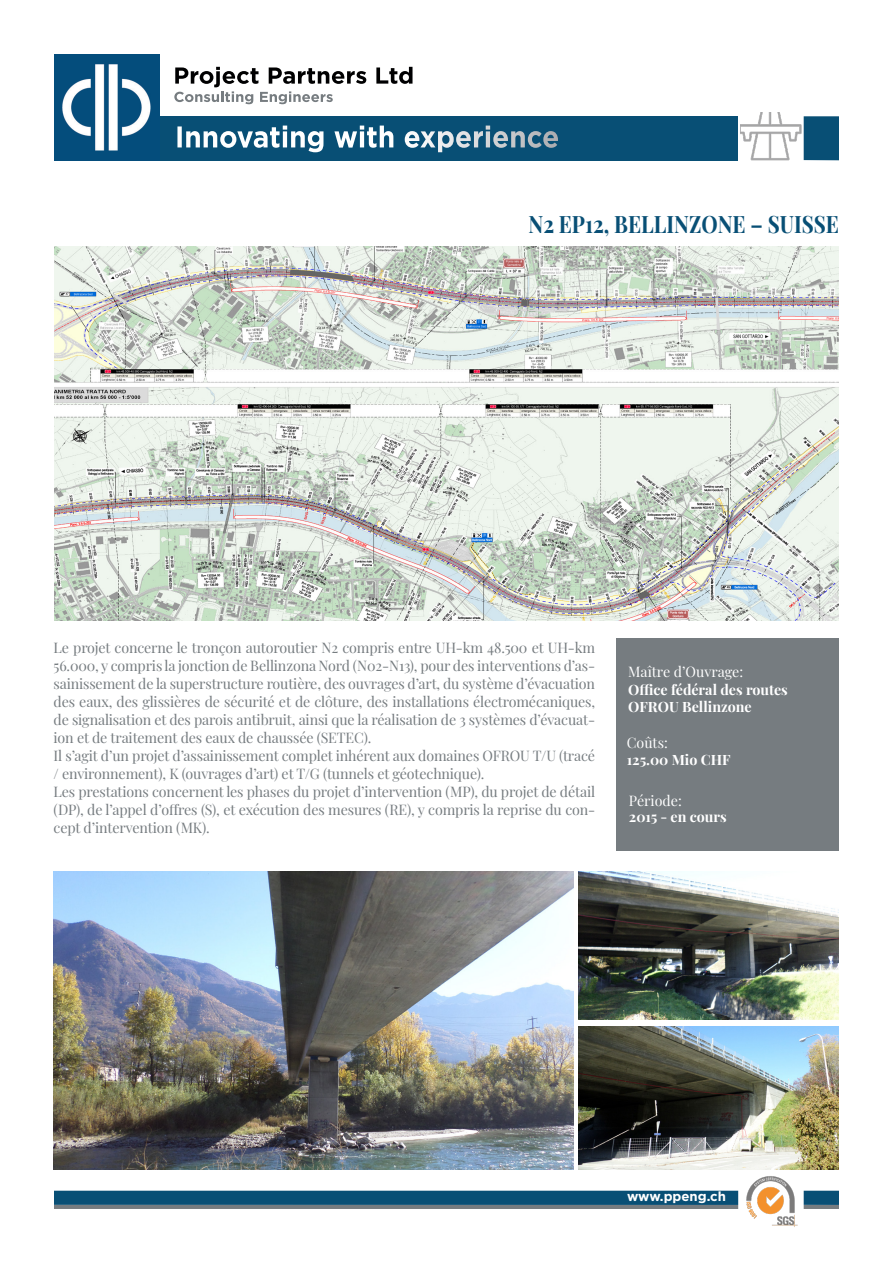
<style>
.page{position:relative;width:893px;height:1263px;background:#fff}
.page>*{position:absolute;margin:0;border:0;box-sizing:border-box;transform-origin:0 0}
.t1{font:700 30px "Gotham";color:#fff;scale:.93 1}
.t2{font:700 24px "Playfair Display";color:#084f75;scale:.86 1}
.t3{font:14.25px/18px "Playfair Display";letter-spacing:-.01em;color:#767c80;text-align:justify}
.t4{font:700 14.25px "Playfair Display";color:#fff}
.t5{font:14.25px "Playfair Display";color:#fff}
.t6{font:700 13.2px "Gotham";color:#fff}
</style>
<div class="page">
<div style="left:158px;top:116px;width:580px;height:44px;background:#084f75"></div>
<svg style="left:376px;top:67px;width:36px;height:17px"></svg>
<svg style="left:174px;top:67px;width:192px;height:37px"></svg>
<div style="left:54px;top:1191px;width:684px;height:14px;background:#084f75"></div>
<hr style="left:54px;top:1205px;width:684px;height:4px;background:#767c80">
<div style="left:617px;top:638px;width:222px;height:212px;background:#767c80"></div>
<img style="left:746px;top:1176px;width:58px;height:51px">
<div style="left:804px;top:1191px;width:35px;height:14px;background:#084f75"></div>
<hr style="left:804px;top:1205px;width:35px;height:4px;background:#767c80">
<img style="left:54px;top:54px;width:106px;height:106px">
<div style="left:804px;top:116px;width:35px;height:44px;background:#084f75"></div>
<img style="left:740px;top:112px;width:61px;height:48px">
<img style="left:578px;top:872px;width:261px;height:147px">
<img style="left:578px;top:1027px;width:261px;height:142px">
<img style="left:54px;top:872px;width:519px;height:297px">
<img style="left:54px;top:247px;width:785px;height:374px">
<p class="t1" style="left:175px;top:119px;width:415px">Innovating with experience</p>
<p class="t2" style="left:529px;top:206px;width:362px">N2 EP12, BELLINZONE – SUISSE</p>
<p class="t3" style="left:54px;top:638px;width:543px">Le projet concerne le tronçon autoroutier N2 compris entre UH-km 48.500 et UH-km 56.000, y compris la jonction de Bellinzona Nord (N02-N13), pour des interventions d’as&shy;sainissement de la superstructure routière, des ouvrages d’art, du système d’évacuation des eaux, des glissières de sécurité et de clôture, des installations électromécaniques, de signalisation et des parois antibruit, ainsi que la réalisation de 3 systèmes d’évacuat&shy;ion et de traitement des eaux de chaussée (SETEC).</p>
<p class="t3" style="left:54px;top:746px;width:543px">Il s’agit d’un projet d’assainissement complet inhérent aux domaines OFROU T/U (tracé / environnement), K (ouvrages d’art) et T/G (tunnels et géotechnique).</p>
<p class="t3" style="left:54px;top:782px;width:543px">Les prestations concernent les phases du projet d’intervention (MP), du projet de détail (DP), de l’appel d’offres (S), et exécution des mesures (RE), y compris la reprise du con&shy;cept d’intervention (MK).</p>
<p class="t5" style="left:628px;top:660px;width:116px">Maître d’Ouvrage:</p>
<p class="t4" style="left:628px;top:679px;width:161px">Office fédéral des routes</p>
<p class="t4" style="left:628px;top:696px;width:125px">OFROU Bellinzone</p>
<p class="t5" style="left:627px;top:731px;width:43px">Coûts:</p>
<p class="t4" style="left:627px;top:748px;width:105px">125.00 Mio CHF</p>
<p class="t5" style="left:629px;top:789px;width:54px">Période:</p>
<p class="t4" style="left:629px;top:806px;width:99px">2015 - en cours</p>
<p class="t6" style="left:627px;top:1189px;width:101px">www.ppeng.ch</p>
</div>
